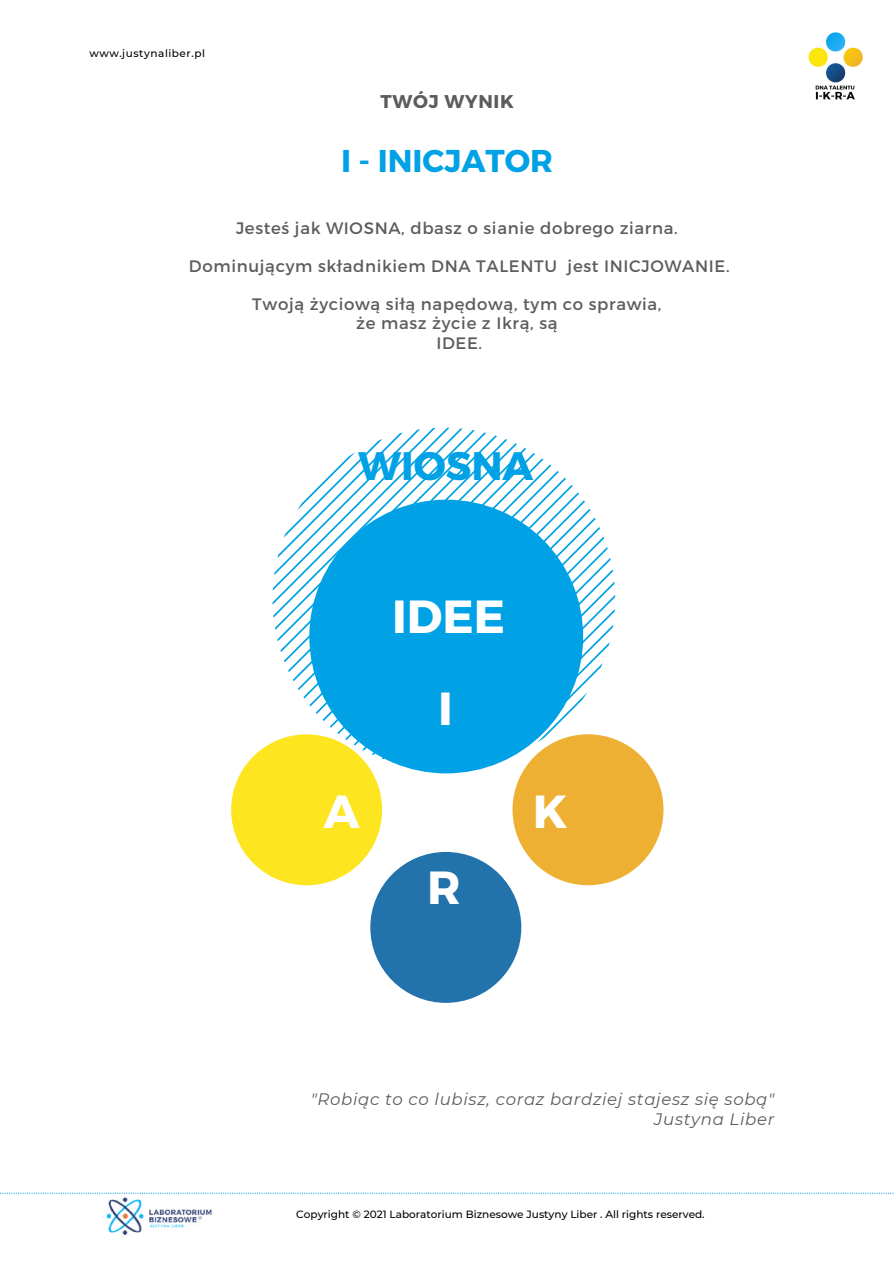
<style>
.page{position:relative;width:894px;height:1264px;background:#fff}
.page>*{position:absolute;margin:0;border:0;box-sizing:border-box;transform-origin:0 0}
.t1{font:700 46.35px "Montserrat";color:#fff}
.t2{font:700 39.75px "Montserrat";color:#00a2e5}
.t3{font:700 31.5px "Montserrat";color:#00a2e5}
.t4{font:700 18.45px "Montserrat";letter-spacing:.04em;color:#5c5c5c}
.t5{font:16.5px/19.2px "Montserrat";letter-spacing:.04em;color:#5c5c5c;text-align:center}
.t6{font:italic 16.5px/19.2px "Montserrat";letter-spacing:.04em;color:#5c5c5c;text-align:right}
.t7{font:500 10.5px "Montserrat";color:#000}
.t8{font:500 10.5px "Montserrat";letter-spacing:.05em;color:#000}
</style>
<div class="page">
<svg style="left:272px;top:427px;width:343px;height:343px"></svg>
<div style="left:309px;top:499px;width:274px;height:274px;background:#00a2e5;border-radius:50%"></div>
<div style="left:370px;top:852px;width:151px;height:150px;background:#2272ac;border-radius:50%"></div>
<div style="left:231px;top:734px;width:151px;height:151px;background:#fde61f;border-radius:50%"></div>
<div style="left:512px;top:734px;width:151px;height:151px;background:#edb033;border-radius:50%"></div>
<img style="left:808px;top:32px;width:55px;height:68px">
<img style="left:103px;top:1193px;width:112px;height:42px">
<svg style="left:0;top:1192px;width:893px;height:1px"></svg>
<p class="t8" style="left:89px;top:47px;width:117px">www.justynaliber.pl</p>
<p class="t4" style="left:380px;top:89px;width:135px">TWÓJ WYNIK</p>
<h3 class="t3" style="left:341px;top:140px;width:213px">I - INICJATOR</h3>
<p class="t5" style="left:236px;top:217px;width:443px">Jesteś jak WIOSNA, dbasz o sianie dobrego ziarna.</p>
<p class="t5" style="left:189px;top:256px;width:542px">Dominującym składnikiem DNA TALENTU jest INICJOWANIE.</p>
<p class="t5" style="left:252px;top:294px;width:410px">Twoją życiową siłą napędową, tym co sprawia, że masz życie z Ikrą, są<br>IDEE.</p>
<h2 class="t2" style="left:358px;top:440px;width:176px">WIOSNA</h2>
<h1 class="t1" style="left:392px;top:586px;width:114px">IDEE</h1>
<h1 class="t1" style="left:438px;top:678px;width:16px">I</h1>
<h1 class="t1" style="left:324px;top:781px;width:37px">A</h1>
<h1 class="t1" style="left:532px;top:781px;width:36px">K</h1>
<h1 class="t1" style="left:427px;top:857px;width:35px">R</h1>
<p class="t6" style="left:310px;top:1089px;width:465px">"Robiąc to co lubisz, coraz bardziej stajesz się sobą"<br>Justyna Liber</p>
<p class="t7" style="left:296px;top:1207px;width:410px">Copyright © 2021 Laboratorium Biznesowe Justyny Liber . All rights reserved.</p>
</div>
